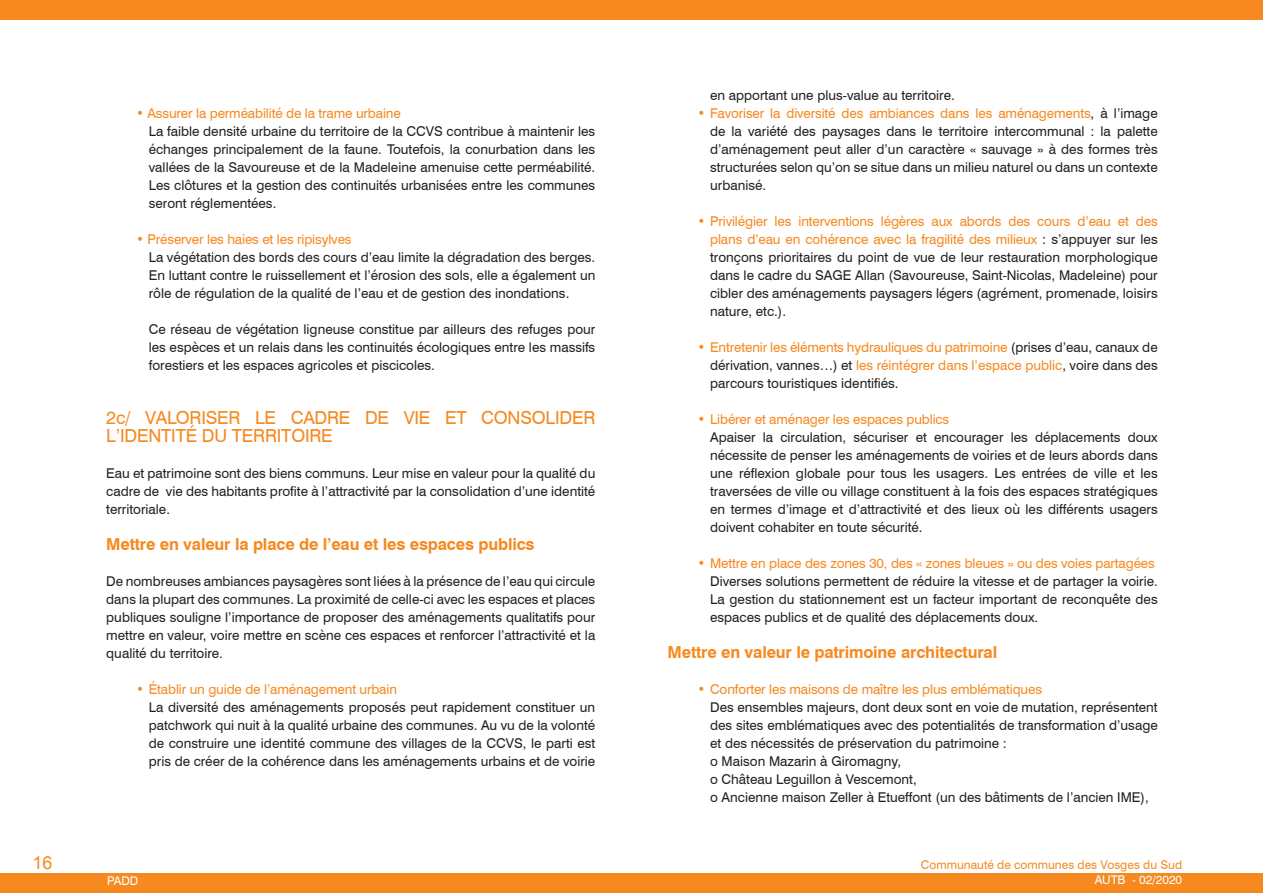
<style>
.page{position:relative;width:1263px;height:893px;background:#fff}
.page>*{position:absolute;margin:0;border:0;box-sizing:border-box;transform-origin:0 0}
.t1{font:18px/18px "Swiss 721 BT";letter-spacing:-.01em;color:#f6891f}
.Contexte_étude{font:18px "Arial";color:#f6891f}
.t2{font:700 16.5px "Swiss 721 BT";letter-spacing:-.01em;color:#f6891f}
.t3{font:13.5px/18px "Swiss 721 BT";color:#231f20;text-align:justify}
.t4{font:13.5px "Swiss 721 BT";letter-spacing:-.01em;color:#f6891f}
.t5{font:12px "Swiss 721 BT";color:#f6891f}
.t6{font:12px "Swiss 721 BT";color:#fff}
.s1{color:#f6891f}
</style>
<div class="page">
<div style="left:0;top:0;width:1263px;height:19px;background:#f6891f"></div>
<div style="left:0;top:874px;width:1263px;height:19px;background:#f6891f"></div>
<p class="Contexte_étude" style="left:33px;top:851px;width:22px">16</p>
<p class="t4" style="left:136px;top:105px;width:266px">• Assurer la perméabilité de la trame urbaine</p>
<p class="t3" style="left:149px;top:122px;width:448px">La faible densité urbaine du territoire de la CCVS contribue à maintenir les échanges principalement de la faune. Toutefois, la conurbation dans les vallées de la Savoureuse et de la Madeleine amenuise cette perméabilité.<br>Les clôtures et la gestion des continuités urbanisées entre les communes seront réglementées.</p>
<p class="t4" style="left:136px;top:231px;width:217px">• Préserver les haies et les ripisylves</p>
<p class="t3" style="left:149px;top:248px;width:448px">La végétation des bords des cours d’eau limite la dégradation des berges.<br>En luttant contre le ruissellement et l’érosion des sols, elle a également un rôle de régulation de la qualité de l’eau et de gestion des inondations.</p>
<p class="t3" style="left:149px;top:320px;width:448px">Ce réseau de végétation ligneuse constitue par ailleurs des refuges pour les espèces et un relais dans les continuités écologiques entre les massifs forestiers et les espaces agricoles et piscicoles.</p>
<p class="t1" style="left:106px;top:408px;width:490px">2c/ VALORISER LE CADRE DE VIE ET CONSOLIDER<br>L’IDENTITÉ DU TERRITOIRE</p>
<p class="t3" style="left:106px;top:464px;width:490px">Eau et patrimoine sont des biens communs. Leur mise en valeur pour la qualité du cadre de vie des habitants profite à l’attractivité par la consolidation d’une identité territoriale.</p>
<p class="t2" style="left:106px;top:534px;width:430px">Mettre en valeur la place de l’eau et les espaces publics</p>
<p class="t3" style="left:106px;top:572px;width:490px">De nombreuses ambiances paysagères sont liées à la présence de l’eau qui circule dans la plupart des communes. La proximité de celle-ci avec les espaces et places publiques souligne l’importance de proposer des aménagements qualitatifs pour mettre en valeur, voire mettre en scène ces espaces et renforcer l’attractivité et la qualité du territoire.</p>
<p class="t4" style="left:136px;top:681px;width:262px">• Établir un guide de l’aménagement urbain</p>
<p class="t3" style="left:149px;top:698px;width:448px">La diversité des aménagements proposés peut rapidement constituer un patchwork qui nuit à la qualité urbaine des communes. Au vu de la volonté de construire une identité commune des villages de la CCVS, le parti est pris de créer de la cohérence dans les aménagements urbains et de voirie</p>
<p class="t3" style="left:710px;top:86px;width:246px">en apportant une plus-value au territoire.</p>
<p class="t3" style="left:710px;top:104px;width:449px;text-indent:-13px"><span class="s1">• Favoriser la diversité des ambiances dans les aménagements</span>, à l’image de la variété des paysages dans le territoire intercommunal : la palette d’aménagement peut aller d’un caractère « sauvage » à des formes très structurées selon qu’on se situe dans un milieu naturel ou dans un contexte urbanisé.</p>
<p class="t3" style="left:710px;top:212px;width:449px;text-indent:-13px"><span class="s1">• Privilégier les interventions légères aux abords des cours d’eau et des plans d’eau en cohérence avec la fragilité des milieux</span> : s’appuyer sur les tronçons prioritaires du point de vue de leur restauration morphologique dans le cadre du SAGE Allan (Savoureuse, Saint-Nicolas, Madeleine) pour cibler des aménagements paysagers légers (agrément, promenade, loisirs nature, etc.).</p>
<p class="t3" style="left:710px;top:338px;width:449px;text-indent:-13px"><span class="s1">• Entretenir les éléments hydrauliques du patrimoine</span> (prises d’eau, canaux de dérivation, vannes…) et <span class="s1">les réintégrer dans l’espace public</span>, voire dans des parcours touristiques identifiés.</p>
<p class="t4" style="left:697px;top:411px;width:253px">• Libérer et aménager les espaces publics</p>
<p class="t3" style="left:710px;top:428px;width:449px">Apaiser la circulation, sécuriser et encourager les déplacements doux nécessite de penser les aménagements de voiries et de leurs abords dans une réflexion globale pour tous les usagers. Les entrées de ville et les traversées de ville ou village constituent à la fois des espaces stratégiques en termes d’image et d’attractivité et des lieux où les différents usagers doivent cohabiter en toute sécurité.</p>
<p class="t4" style="left:697px;top:555px;width:459px">• Mettre en place des zones 30, des « zones bleues » ou des voies partagées</p>
<p class="t3" style="left:710px;top:572px;width:449px">Diverses solutions permettent de réduire la vitesse et de partager la voirie.<br>La gestion du stationnement est un facteur important de reconquête des espaces publics et de qualité des déplacements doux.</p>
<p class="t2" style="left:668px;top:642px;width:331px">Mettre en valeur le patrimoine architectural</p>
<p class="t4" style="left:697px;top:681px;width:346px">• Conforter les maisons de maître les plus emblématiques</p>
<p class="t3" style="left:710px;top:698px;width:449px">Des ensembles majeurs, dont deux sont en voie de mutation, représentent des sites emblématiques avec des potentialités de transformation d’usage et des nécessités de préservation du patrimoine :</p>
<p class="t3" style="left:710px;top:752px;width:192px">o Maison Mazarin à Giromagny,</p>
<p class="t3" style="left:710px;top:770px;width:208px">o Château Leguillon à Vescemont,</p>
<p class="t3" style="left:710px;top:788px;width:440px">o Ancienne maison Zeller à Etueffont (un des bâtiments de l’ancien IME),</p>
<p class="t5" style="left:921px;top:858px;width:263px">Communauté de communes des Vosges du Sud</p>
<p class="t6" style="left:107px;top:873px;width:33px">PADD</p>
<p class="t6" style="left:1095px;top:873px;width:89px">AUTB - 02/2020</p>
</div>
